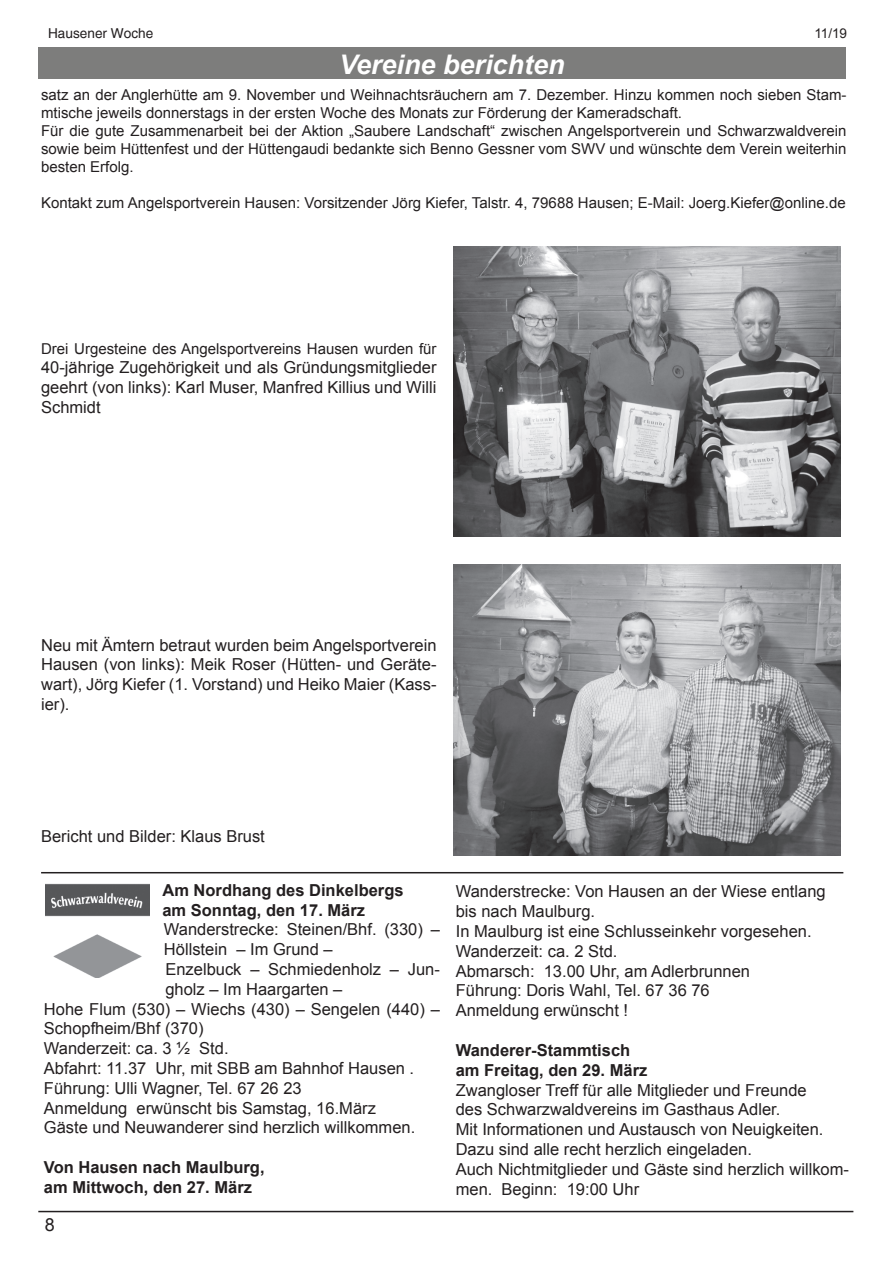
<style>
.page{position:relative;width:893px;height:1263px;background:#fff}
.page>*{position:absolute;margin:0;border:0;box-sizing:border-box;transform-origin:0 0}
.t1{font:italic 700 27px "Arial";color:#fff}
.t2{font:18px "Arial";color:#231f20}
.t3{font:16.5px/19.8px "Arial";color:#231f20;text-align:justify}
.t4{font:700 16.5px/19.8px "Arial";color:#231f20}
.t5{font:15px/18px "Arial";color:#231f20}
.t6{font:13.65px "Helvetica";color:#231f20}
.t7{font:13.5px "Arial";color:#231f20}
</style>
<div class="page">
<hr style="left:38px;top:1211px;width:815px;height:1px;background:#231f20">
<div style="left:38px;top:48px;width:808px;height:31px;background:#7d7d7c"></div>
<img style="left:45px;top:884px;width:105px;height:93px">
<img style="left:454px;top:246px;width:386px;height:290px">
<img style="left:454px;top:565px;width:386px;height:290px">
<hr style="left:41px;top:872px;width:802px;height:1px;background:#231f20">
<p class="t6" style="left:48px;top:25px;width:107px">Hausener Woche</p>
<p class="t7" style="left:814px;top:25px;width:34px">11/19</p>
<h1 class="t1" style="left:339px;top:46px;width:227px">Vereine berichten</h1>
<p class="t5" style="left:41px;top:86px;width:807px">satz an der Anglerhütte am 9. November und Weihnachtsräuchern am 7. Dezember. Hinzu kommen noch sieben Stam&shy;mtische jeweils donnerstags in der ersten Woche des Monats zur Förderung der Kameradschaft.<br>Für die gute Zusammenarbeit bei der Aktion „Saubere Landschaft“ zwischen Angelsportverein und Schwarzwaldverein sowie beim Hüttenfest und der Hüttengaudi bedankte sich Benno Gessner vom SWV und wünschte dem Verein weiterhin besten Erfolg.</p>
<p class="t5" style="left:41px;top:194px;width:806px">Kontakt zum Angelsportverein Hausen: Vorsitzender Jörg Kiefer, Talstr. 4, 79688 Hausen; E-Mail: Joerg.Kiefer@online.de</p>
<p class="t5" style="left:41px;top:339px;width:397px">Drei Urgesteine des Angelsportvereins Hausen wurden für</p>
<p class="t3" style="left:41px;top:358px;width:397px">40-jährige Zugehörigkeit und als Gründungsmitglieder geehrt (von links): Karl Muser, Manfred Killius und Willi Schmidt</p>
<p class="t3" style="left:41px;top:635px;width:397px">Neu mit Ämtern betraut wurden beim Angelsportverein Hausen (von links): Meik Roser (Hütten- und Geräte&shy;wart), Jörg Kiefer (1. Vorstand) und Heiko Maier (Kass&shy;ier).</p>
<p class="t3" style="left:41px;top:826px;width:225px">Bericht und Bilder: Klaus Brust</p>
<p class="t4" style="left:162px;top:881px;width:243px">Am Nordhang des Dinkelbergs am Sonntag, den 17. März</p>
<p class="t3" style="left:164px;top:920px;width:277px">Wanderstrecke: Steinen/Bhf. (330) –</p>
<p class="t3" style="left:164px;top:940px;width:170px">Höllstein – Im Grund –</p>
<p class="t3" style="left:165px;top:959px;width:276px">Enzelbuck – Schmiedenholz – Jun-</p>
<p class="t3" style="left:165px;top:979px;width:178px">gholz – Im Haargarten –</p>
<p class="t3" style="left:44px;top:999px;width:397px">Hohe Flum (530) – Wiechs (430) – Sengelen (440) –</p>
<p class="t3" style="left:44px;top:1019px;width:161px">Schopfheim/Bhf (370)</p>
<p class="t3" style="left:44px;top:1039px;width:186px">Wanderzeit: ca. 3 ½ Std.</p>
<p class="t3" style="left:44px;top:1058px;width:372px">Abfahrt: 11.37 Uhr, mit SBB am Bahnhof Hausen .</p>
<p class="t3" style="left:44px;top:1078px;width:259px">Führung: Ulli Wagner, Tel. 67 26 23</p>
<p class="t3" style="left:44px;top:1098px;width:333px">Anmeldung erwünscht bis Samstag, 16.März</p>
<p class="t3" style="left:44px;top:1118px;width:373px">Gäste und Neuwanderer sind herzlich willkommen.</p>
<p class="t4" style="left:44px;top:1158px;width:222px">Von Hausen nach Maulburg, am Mittwoch, den 27. März</p>
<p class="t2" style="left:45px;top:1213px;width:12px">8</p>
<p class="t3" style="left:456px;top:882px;width:371px;text-align:left">Wanderstrecke: Von Hausen an der Wiese entlang bis nach Maulburg.<br>In Maulburg ist eine Schlusseinkehr vorgesehen.<br>Wanderzeit: ca. 2 Std.<br>Abmarsch: 13.00 Uhr, am Adlerbrunnen<br>Führung: Doris Wahl, Tel. 67 36 76<br>Anmeldung erwünscht !</p>
<p class="t4" style="left:456px;top:1041px;width:193px">Wanderer-Stammtisch am Freitag, den 29. März</p>
<p class="t3" style="left:456px;top:1080px;width:395px;text-align:left">Zwangloser Treff für alle Mitglieder und Freunde<br>des Schwarzwaldvereins im Gasthaus Adler.<br>Mit Informationen und Austausch von Neuigkeiten.<br>Dazu sind alle recht herzlich eingeladen.<br>Auch Nichtmitglieder und Gäste sind herzlich willkom&shy;men. Beginn: 19:00 Uhr</p>
</div>
